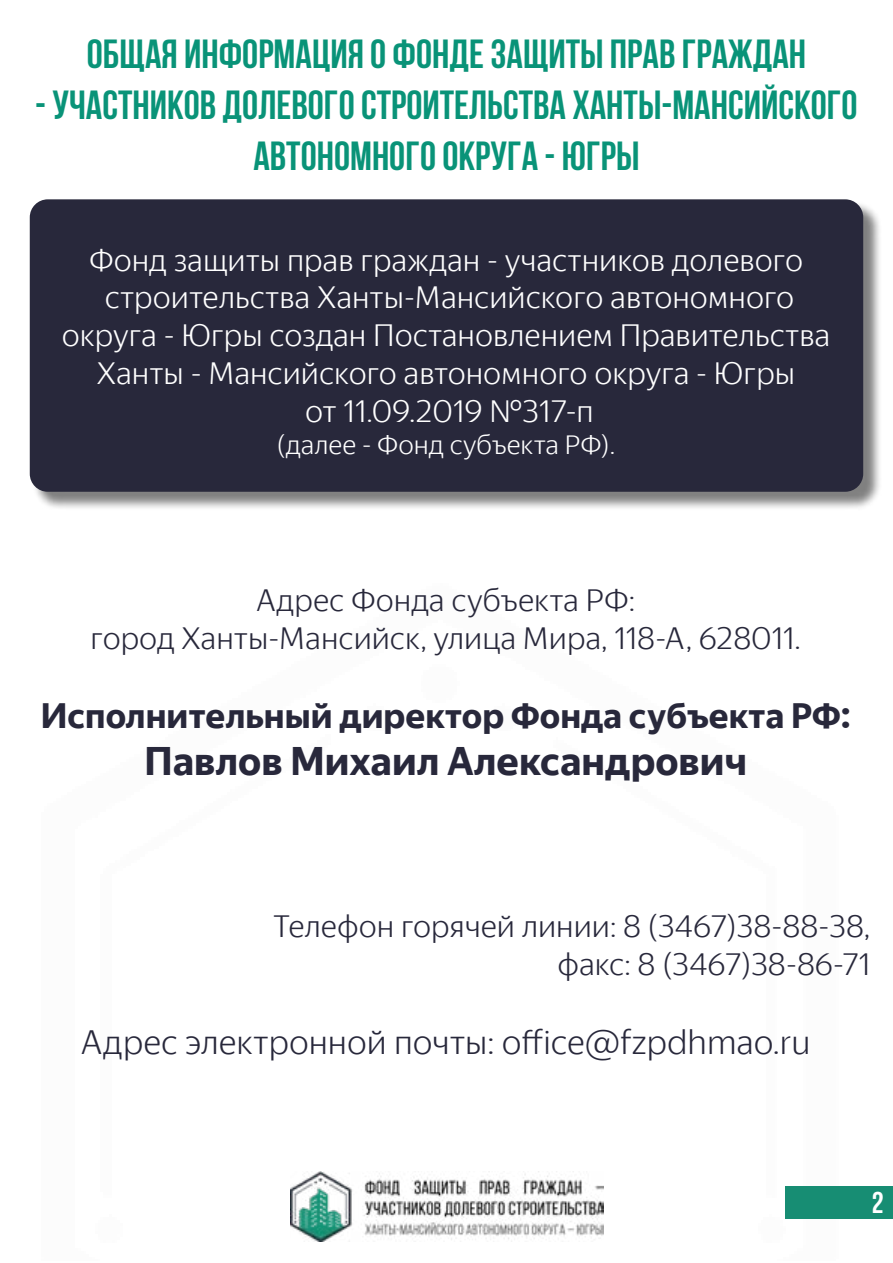
<style>
.page{position:relative;width:893px;height:1263px;background:#fff}
.page>*{position:absolute;margin:0;border:0;box-sizing:border-box;transform-origin:0 0}
.t1{font:700 40.5px/51px "Bebas Neue";color:#099378;text-align:center}
.t2{font:700 39px "Yandex Sans Text";color:#28283b}
.t3{font:300 34.5px "Yandex Sans Display";color:#28283b}
.t4{font:700 34.5px "Yandex Sans Text";color:#28283b}
.t5{font:300 31.5px/37.8px "Yandex Sans Display";color:#fff;text-align:center}
.t6{font:300 31.5px "Yandex Sans Display";color:#28283b}
.t7{font:700 30px "Bebas Neue";color:#fff}
.t8{font:300 27px "Yandex Sans Display";color:#fff}
</style>
<div class="page">
<div style="left:32px;top:202px;width:849px;height:309px;background:#000;opacity:.5"></div>
<div style="left:30px;top:199px;width:833px;height:293px;background:#28283b;border-radius:18px"></div>
<div style="left:786px;top:1186px;width:107px;height:32px;background:#178d73"></div>
<img style="left:290px;top:1171px;width:313px;height:71px">
<p class="t1" style="left:87px;top:28px;width:721px">ОБЩАЯ ИНФОРМАЦИЯ О ФОНДЕ ЗАЩИТЫ ПРАВ ГРАЖДАН</p>
<p class="t1" style="left:35px;top:79px;width:824px">- УЧАСТНИКОВ ДОЛЕВОГО СТРОИТЕЛЬСТВА ХАНТЫ-МАНСИЙСКОГО<br>АВТОНОМНОГО ОКРУГА - ЮГРЫ</p>
<p class="t5" style="left:89px;top:240px;width:715px">Фонд защиты прав граждан - участников долевого строительства Ханты-Мансийского автономного</p>
<p class="t5" style="left:62px;top:316px;width:770px">округа - Югры создан Постановлением Правительства<br>Ханты - Мансийского автономного округа - Югры<br>от 11.09.2019 №317-п</p>
<p class="t8" style="left:277px;top:430px;width:340px">(далее - Фонд субъекта РФ).</p>
<p class="t6" style="left:256px;top:583px;width:380px">Адрес Фонда субъекта РФ:</p>
<p class="t6" style="left:91px;top:621px;width:712px">город Ханты-Мансийск, улица Мира, 118-А, 628011.</p>
<p class="t4" style="left:41px;top:693px;width:811px">Исполнительный директор Фонда субъекта РФ:</p>
<p class="t2" style="left:145px;top:736px;width:604px">Павлов Михаил Александрович</p>
<p class="t6" style="left:273px;top:909px;width:599px">Телефон горячей линии: 8 (3467)38-88-38,</p>
<p class="t6" style="left:558px;top:946px;width:314px">факс: 8 (3467)38-86-71</p>
<p class="t3" style="left:81px;top:1023px;width:731px">Адрес электронной почты: office@fzpdhmao.ru</p>
<p class="t7" style="left:872px;top:1186px;width:13px">2</p>
</div>
